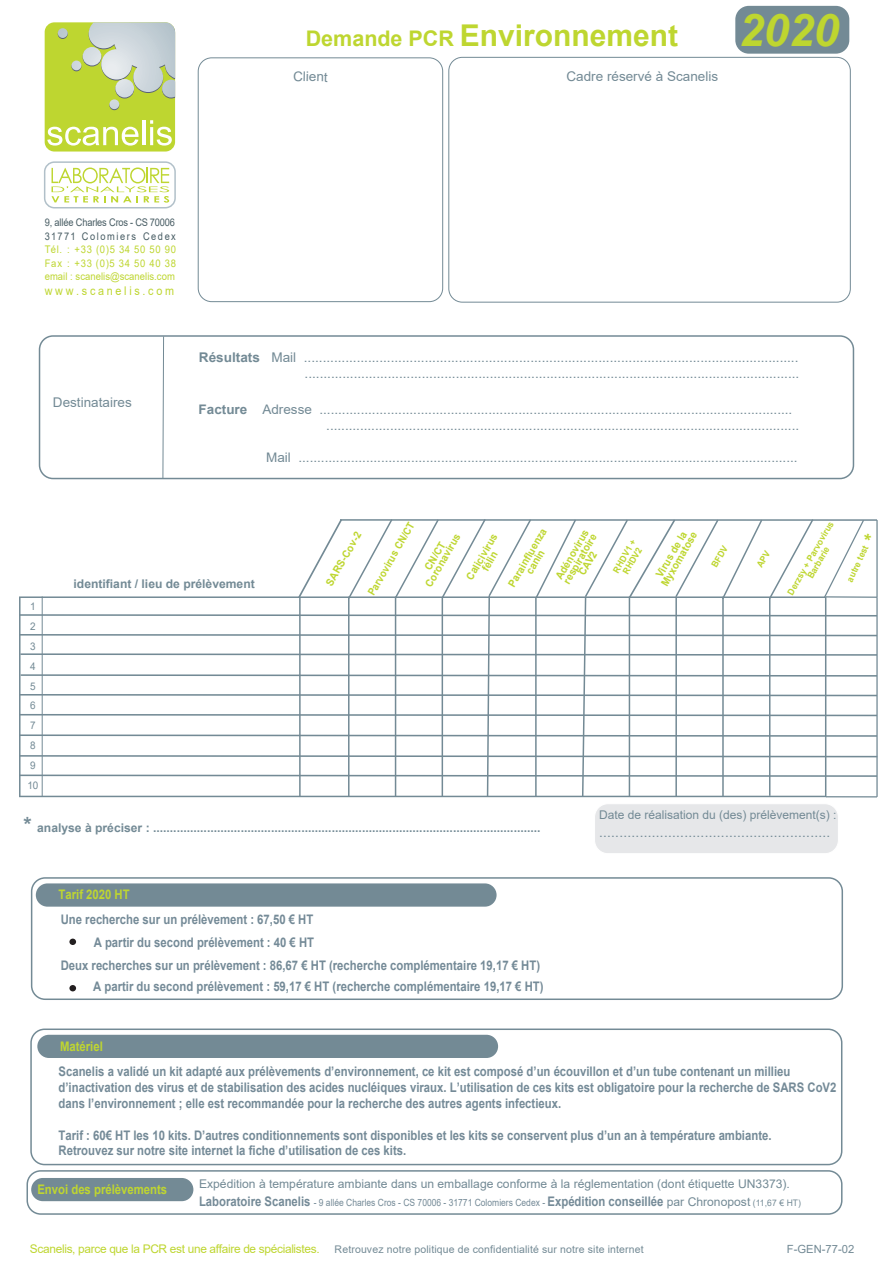
<style>
.page{position:relative;width:893px;height:1263px;background:#fff}
.page>*{position:absolute;margin:0;border:0;box-sizing:border-box;transform-origin:0 0}
.t1{font:italic 700 45px "Arial";color:#bed630}
.t2{font:700 30px "Arial";color:#bed630}
.t3{font:13.5px "Arial";color:#738a95}
.t4{font:13.35px/16px "Arial";color:#738a95;text-align:right}
.t5{font:700 13.2px/15.9px "Arial";color:#748a97;text-align:right;scale:.86 1}
.t6{font:13.2px/15.8px "Arial";color:#738a95}
.t7{font:700 13.2px "Arial";color:#bfd630;scale:.86 1}
.t8{font:700 12px "Arial";color:#738a95}
.t9{font:12px "Arial";color:#738a95}
.t10{font:12px "Arial";letter-spacing:.25em;color:#bed630;scale:.9 1}
.t11{font:11.25px "Arial";color:#738a95}
.t12{font:10.5px "Arial";letter-spacing:.015em;color:#738a95}
.t13{font:700 10.5px/9px "Arial";color:#bed630;text-align:center;scale:.95 1}
.t14{font:10.5px/13.5px "Arial";letter-spacing:.005em;color:#bed630;text-align:justify;scale:.9 1}
.t15{font:10.5px/13.5px "Arial";letter-spacing:-.015em;color:#475c63;scale:.88 1}
.t16{font:700 10.5px "Arial";color:#bed630;scale:.91 1}
.t17{font:10.5px/20.1px "Arial";letter-spacing:.015em;color:#738a95;text-align:justify;scale:.95 1}
.t18{font:700 10.5px "Arial";color:#bed630;scale:.96 1}
.t19{font:9.9px "Arial";color:#748a97;scale:.86 1}
.t20{font:700 9px/9px "Arial";color:#bed630;text-align:center;scale:.95 1}
.s1{font-size:21.6px}
.s2{font-weight:700}
.s3{font-size:21px}
.s4{font-weight:700;font-size:13.2px}
.s5{font-size:12px;color:#738a95}
.s6{font-size:9px;color:#738a95}
.s7{font-size:11.85px;color:#bed630}
</style>
<div class="page">
<div style="left:735px;top:6px;width:114px;height:48px;background:#738a95;border-radius:14px"></div>
<div style="left:31px;top:877px;width:812px;height:123px;border:2px solid #738a95;border-radius:14px"></div>
<div style="left:594px;top:804px;width:244px;height:50px;background:#e6e7e9;border-radius:14px"></div>
<div style="left:594px;top:803px;width:245px;height:51px;border:1px solid #fff;border-radius:14px"></div>
<div style="left:45px;top:22px;width:130px;height:130px;background:#bed630;border-radius:10px"></div>
<div style="left:44px;top:161px;width:132px;height:47px;border:2px solid #b1c0c9;border-radius:10px"></div>
<div style="left:83px;top:47px;width:18px;height:18px;background:#d4dbe1;border-radius:9px"></div>
<svg style="left:58px;top:28px;width:10px;height:10px"></svg>
<svg style="left:71px;top:61px;width:10px;height:9px"></svg>
<svg style="left:89px;top:22px;width:86px;height:87px"></svg>
<svg style="left:47px;top:127px;width:92px;height:19px"></svg>
<hr style="left:142px;top:120px;width:3px;height:25px;background:#fff">
<svg style="left:150px;top:120px;width:22px;height:26px"></svg>
<svg style="left:52px;top:167px;width:117px;height:36px"></svg>
<div style="left:27px;top:1170px;width:815px;height:45px;border:2px solid #738a95;border-radius:14px"></div>
<div style="left:31px;top:1178px;width:162px;height:23px;background:#738a95"></div>
<svg style="left:36px;top:883px;width:461px;height:24px;background:#798f99"></svg>
<div style="left:198px;top:57px;width:245px;height:245px;border:1px solid #738a95;border-radius:14px"></div>
<div style="left:448px;top:57px;width:403px;height:245px;border:1px solid #738a95;border-radius:14px"></div>
<div style="left:39px;top:335px;width:815px;height:144px;border:2px solid #738a95;border-radius:14px"></div>
<svg style="left:162px;top:335px;width:2px;height:144px"></svg>
<div style="left:30px;top:1028px;width:812px;height:137px;border:2px solid #738a95;border-radius:14px"></div>
<div style="left:37px;top:1035px;width:461px;height:23px;background:#738a95"></div>
<div style="left:69px;top:985px;width:7px;height:6px;background:#231f20;border-radius:50%"></div>
<div style="left:69px;top:938px;width:7px;height:7px;background:#231f20;border-radius:50%"></div>
<svg style="left:19px;top:519px;width:859px;height:279px"></svg>
<h2 class="t2" style="left:306px;top:14px;width:374px"><span class="s1">Demande PCR</span> Environnement</h2>
<h1 class="t1" style="left:739px;top:0;width:102px">2020</h1>
<p class="t4" style="left:294px;top:68px;width:36px;rotate:2deg">Client</p>
<p class="t4" style="left:566px;top:68px;width:153px">Cadre réservé à Scanelis</p>
<p class="t15" style="left:45px;top:216px;width:150px">9, allée Charles Cros - CS 70006<br>31771 Colomiers Cedex</p>
<p class="t14" style="left:45px;top:243px;width:147px">Tél. : +33 (0)5 34 50 50 90<br>Fax : +33 (0)5 34 50 40 38 email : scanelis@scanelis.com</p>
<p class="t10" style="left:45px;top:283px;width:145px">www.scanelis.com</p>
<p class="t4" style="left:53px;top:394px;width:80px">Destinataires</p>
<p class="t4" style="left:199px;top:349px;width:602px"><span class="s2">Résultats</span> Mail ................................................................................................................................... ...................................................................................................................................</p>
<p class="t6" style="left:326px;top:402px;width:474px;text-indent:-128px"><span class="s2">Facture</span> Adresse .............................................................................................................................. ..............................................................................................................................</p>
<p class="t6" style="left:266px;top:449px;width:533px">Mail .....................................................................................................................................</p>
<p class="t17" style="left:30px;top:596px;width:7px">1<br>2<br>3<br>4<br>5</p>
<p class="t17" style="left:27px;top:695px;width:13px;text-align:left">6<br>7<br>8<br>9<br>10</p>
<p class="t8" style="left:74px;top:576px;width:183px">identifiant / lieu de prélèvement</p>
<p class="t18" style="left:322px;top:581px;width:64px;rotate:-60deg">SARS-Cov-2</p>
<p class="t16" style="left:364px;top:591px;width:92px;rotate:-60deg">Parvovirus CN/CT</p>
<p class="t13" style="left:416px;top:579px;width:64px;rotate:-60deg">CN/CT<br>Coronavirus</p>
<p class="t13" style="left:465px;top:577px;width:56px;rotate:-60deg">Calicivirus félin</p>
<p class="t13" style="left:507px;top:584px;width:71px;rotate:-60deg">Parainfluenza canin</p>
<p class="t13" style="left:554px;top:576px;width:60px;rotate:-60deg">Adénovirus respiratoire<br>CAV2</p>
<p class="t20" style="left:612px;top:570px;width:40px;rotate:-60deg">RHDV1 +<br>RHDV2</p>
<p class="t13" style="left:652px;top:578px;width:66px;rotate:-60deg">Virus de la<br>Myxomatose</p>
<p class="t20" style="left:710px;top:564px;width:26px;rotate:-60deg">BFDV</p>
<p class="t20" style="left:786px;top:592px;width:89px;rotate:-60deg">Derzsy + Parvovirus<br>Barbarie</p>
<p class="t8" style="left:24px;top:820px;width:518px"><span class="s3">*</span> analyse à préciser : ...................................................................................................................</p>
<p class="t9" style="left:599px;top:806px;width:239px">Date de réalisation du (des) prélèvement(s) :</p>
<p class="t3" style="left:599px;top:823px;width:233px">.........................................................</p>
<p class="t20" style="left:845px;top:579px;width:43px;rotate:-65deg">autre test</p>
<p class="t7" style="left:59px;top:885px;width:84px">Tarif 2020 HT</p>
<p class="t5" style="left:61px;top:908px;width:296px;line-height:23px">Une recherche sur un prélèvement : 67,50 € HT<br>A partir du second prélèvement : 40 € HT</p>
<p class="t5" style="left:61px;top:955px;width:563px;line-height:21px">Deux recherches sur un prélèvement : 86,67 € HT (recherche complémentaire 19,17 € HT)<br>A partir du second prélèvement : 59,17 € HT (recherche complémentaire 19,17 € HT)</p>
<p class="t7" style="left:60px;top:1037px;width:51px">Matériel</p>
<p class="t5" style="left:59px;top:1064px;width:906px;text-align:left">Scanelis a validé un kit adapté aux prélèvements d’environnement, ce kit est composé d’un écouvillon et d’un tube contenant un millieu d’inactivation des virus et de stabilisation des acides nucléiques viraux. L’utilisation de ces kits est obligatoire pour la recherche de SARS CoV2 dans l’environnement ; elle est recommandée pour la recherche des autres agents infectieux.</p>
<p class="t5" style="left:59px;top:1127px;width:831px;text-align:left">Tarif : 60€ HT les 10 kits. D’autres conditionnements sont disponibles et les kits se conservent plus d’un an à température ambiante.<br>Retrouvez sur notre site internet la fiche d’utilisation de ces kits.</p>
<p class="t7" style="left:37px;top:1180px;width:152px">Envoi des prélèvements</p>
<p class="t9" style="left:199px;top:1176px;width:592px">Expédition à température ambiante dans un emballage conforme à la réglementation (dont étiquette UN3373).</p>
<p class="t19" style="left:199px;top:1196px;width:701px"><span class="s4">Laboratoire Scanelis</span> - 9 allée Charles Cros - CS 70006 - 31771 Colomiers Cedex - <span class="s4">Expédition conseillée</span> <span class="s5">par Chronopost</span> <span class="s6">(11,67 € HT)</span></p>
<p class="t12" style="left:30px;top:1242px;width:615px"><span class="s7">Scanelis, parce que la PCR est une affaire de spécialistes.</span> Retrouvez notre politique de confidentialité sur notre site internet</p>
<p class="t11" style="left:787px;top:1241px;width:69px">F-GEN-77-02</p>
</div>
